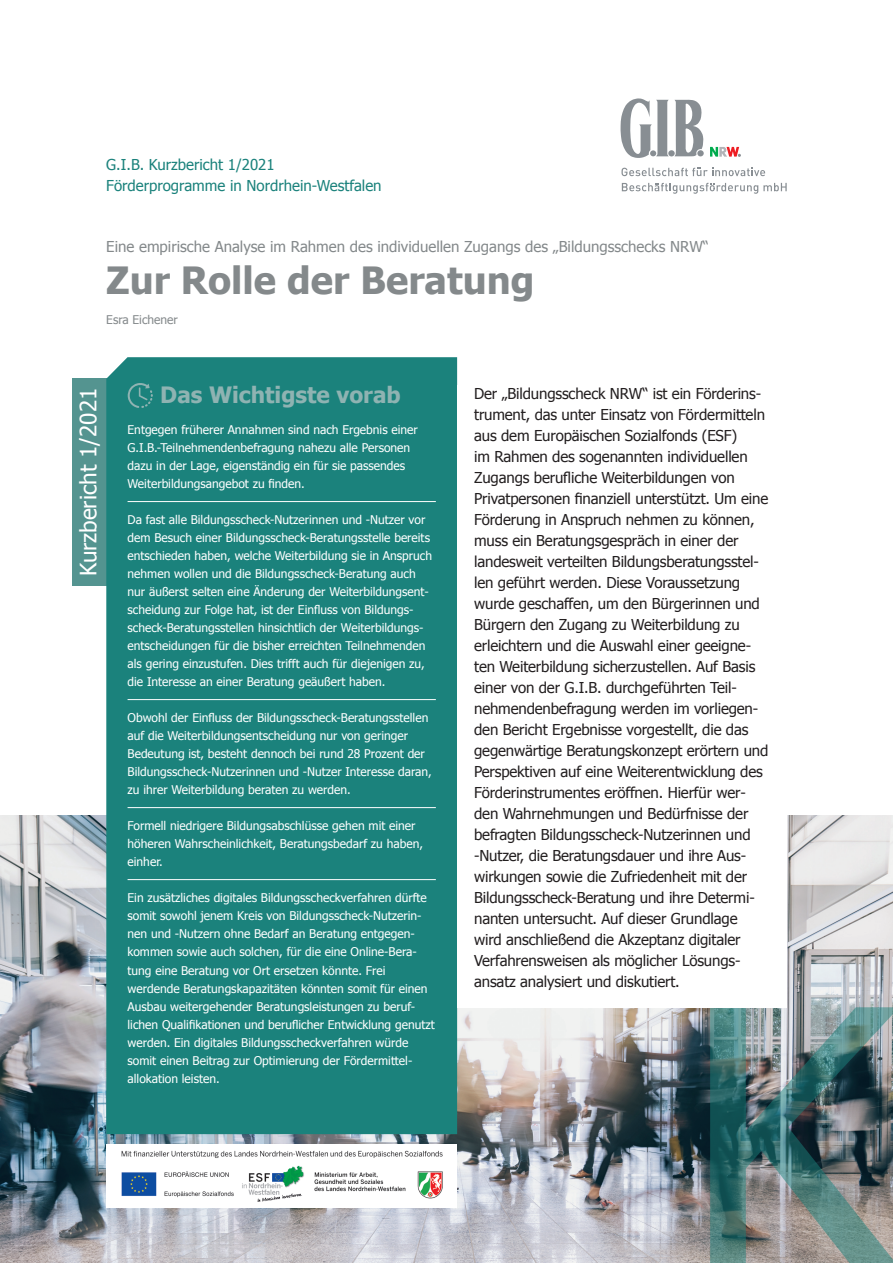
<style>
.page{position:relative;width:893px;height:1263px;background:#fff}
.page>*{position:absolute;margin:0;border:0;box-sizing:border-box;transform-origin:0 0}
.Titel_Headline_25_30{font:700 37.5px "Tahoma";color:#84898b}
.Überschrift_15_20{font:700 22.5px "Tahoma";color:#8fb3b2}
.Titel_Reiter_Reihe_1{font:22.5px "Tahoma";color:#fff}
.Fließtext_10_14{font:15px/21px "Tahoma";letter-spacing:-.01em;color:#231f20}
.Titel_Subheadline_10{font:15px "Tahoma";color:#84898b}
.t1{font:15px/21px "Tahoma";color:#1b827c}
.Kurzfassung-Fließtex{font:12px/18px "Tahoma";color:#fff}
.Titel_Autoren_8_10{font:12px "Tahoma";color:#84898b}
</style>
<div class="page">
<img style="left:0;top:815px;width:893px;height:448px">
<img style="left:710px;top:1007px;width:183px;height:256px">
<svg style="left:620px;top:98px;width:84px;height:60px"></svg>
<svg style="left:710px;top:147px;width:31px;height:10px"></svg>
<svg style="left:622px;top:183px;width:165px;height:11px"></svg>
<svg style="left:621px;top:168px;width:144px;height:8px"></svg>
<div style="left:72px;top:378px;width:34px;height:207px;background:#549490"></div>
<div style="left:106px;top:357px;width:351px;height:777px;background:#1b827c"></div>
<div style="left:457px;top:386px;width:330px;height:622px;background:#fff"></div>
<hr style="left:128px;top:501px;width:308px;height:1px;background:#fff">
<hr style="left:128px;top:699px;width:308px;height:1px;background:#fff">
<hr style="left:128px;top:807px;width:308px;height:1px;background:#fff">
<hr style="left:128px;top:879px;width:308px;height:1px;background:#fff">
<div style="left:106px;top:1144px;width:351px;height:64px;background:#fff"></div>
<svg style="left:128px;top:383px;width:25px;height:25px"></svg>
<img style="left:121px;top:1151px;width:321px;height:50px">
<p class="t1" style="left:106px;top:155px;width:277px">G.I.B. Kurzbericht 1/2021<br>Förderprogramme in Nordrhein-Westfalen</p>
<p class="Titel_Subheadline_10" style="left:106px;top:236px;width:604px">Eine empirische Analyse im Rahmen des individuellen Zugangs des „Bildungsschecks NRW“</p>
<p class="Titel_Headline_25_30" style="left:106px;top:254px;width:429px">Zur Rolle der Beratung</p>
<p class="Titel_Autoren_8_10" style="left:106px;top:311px;width:73px">Esra Eichener</p>
<p class="Titel_Reiter_Reihe_1" style="left:73px;top:576px;width:190px;rotate:-90deg">Kurzbericht 1/2021</p>
<p class="Überschrift_15_20" style="left:160px;top:379px;width:242px">Das Wichtigste vorab</p>
<p class="Kurzfassung-Fließtex" style="left:128px;top:422px;width:292px">Entgegen früherer Annahmen sind nach Ergebnis einer G.I.B.-Teilnehmendenbefragung nahezu alle Personen dazu in der Lage, eigenständig ein für sie passendes Weiterbildungsangebot zu finden.</p>
<p class="Kurzfassung-Fließtex" style="left:128px;top:512px;width:306px">Da fast alle Bildungsscheck-Nutzerinnen und -Nutzer vor dem Besuch einer Bildungsscheck-Beratungsstelle bereits entschieden haben, welche Weiterbildung sie in Anspruch nehmen wollen und die Bildungsscheck-Beratung auch nur äußerst selten eine Änderung der Weiterbildungsent&shy;scheidung zur Folge hat, ist der Einfluss von Bildungs&shy;scheck-Beratungsstellen hinsichtlich der Weiterbildungs&shy;entscheidungen für die bisher erreichten Teilnehmenden als gering einzustufen. Dies trifft auch für diejenigen zu, die Interesse an einer Beratung geäußert haben.</p>
<p class="Kurzfassung-Fließtex" style="left:128px;top:710px;width:306px">Obwohl der Einfluss der Bildungsscheck-Beratungsstellen auf die Weiterbildungsentscheidung nur von geringer Bedeutung ist, besteht dennoch bei rund 28 Prozent der Bildungsscheck-Nutzerinnen und -Nutzer Interesse daran, zu ihrer Weiterbildung beraten zu werden.</p>
<p class="Kurzfassung-Fließtex" style="left:128px;top:818px;width:297px">Formell niedrigere Bildungsabschlüsse gehen mit einer höheren Wahrscheinlichkeit, Beratungsbedarf zu haben, einher.</p>
<p class="Kurzfassung-Fließtex" style="left:128px;top:890px;width:309px">Ein zusätzliches digitales Bildungsscheckverfahren dürfte somit sowohl jenem Kreis von Bildungsscheck-Nutzerin&shy;nen und -Nutzern ohne Bedarf an Beratung entgegen&shy;kommen sowie auch solchen, für die eine Online-Bera&shy;tung eine Beratung vor Ort ersetzen könnte. Frei werdende Beratungskapazitäten könnten somit für einen Ausbau weitergehender Beratungsleistungen zu beruf&shy;lichen Qualifikationen und beruflicher Entwicklung genutzt werden. Ein digitales Bildungsscheckverfahren würde somit einen Beitrag zur Optimierung der Fördermittel&shy;allokation leisten.</p>
<p class="Fließtext_10_14" style="left:474px;top:384px;width:296px">Der „Bildungsscheck NRW“ ist ein Förderins&shy;trument, das unter Einsatz von Fördermitteln aus dem Europäischen Sozialfonds (ESF)<br>im Rahmen des sogenannten individuellen Zugangs berufliche Weiterbildungen von Privatpersonen finanziell unterstützt. Um eine Förderung in Anspruch nehmen zu können, muss ein Beratungsgespräch in einer der landesweit verteilten Bildungsberatungsstel&shy;len geführt werden. Diese Voraussetzung wurde geschaffen, um den Bürgerinnen und Bürgern den Zugang zu Weiterbildung zu erleichtern und die Auswahl einer geeigne&shy;ten Weiterbildung sicherzustellen. Auf Basis einer von der G.I.B. durchgeführten Teil&shy;nehmendenbefragung werden im vorliegen&shy;den Bericht Ergebnisse vorgestellt, die das gegenwärtige Beratungskonzept erörtern und Perspektiven auf eine Weiterentwicklung des Förderinstrumentes eröffnen. Hierfür wer&shy;den Wahrnehmungen und Bedürfnisse der befragten Bildungsscheck-Nutzerinnen und -Nutzer, die Beratungsdauer und ihre Aus&shy;wirkungen sowie die Zufriedenheit mit der Bildungsscheck-Beratung und ihre Determi&shy;nanten untersucht. Auf dieser Grundlage wird anschließend die Akzeptanz digitaler Verfahrensweisen als möglicher Lösungs&shy;ansatz analysiert und diskutiert.</p>
</div>
